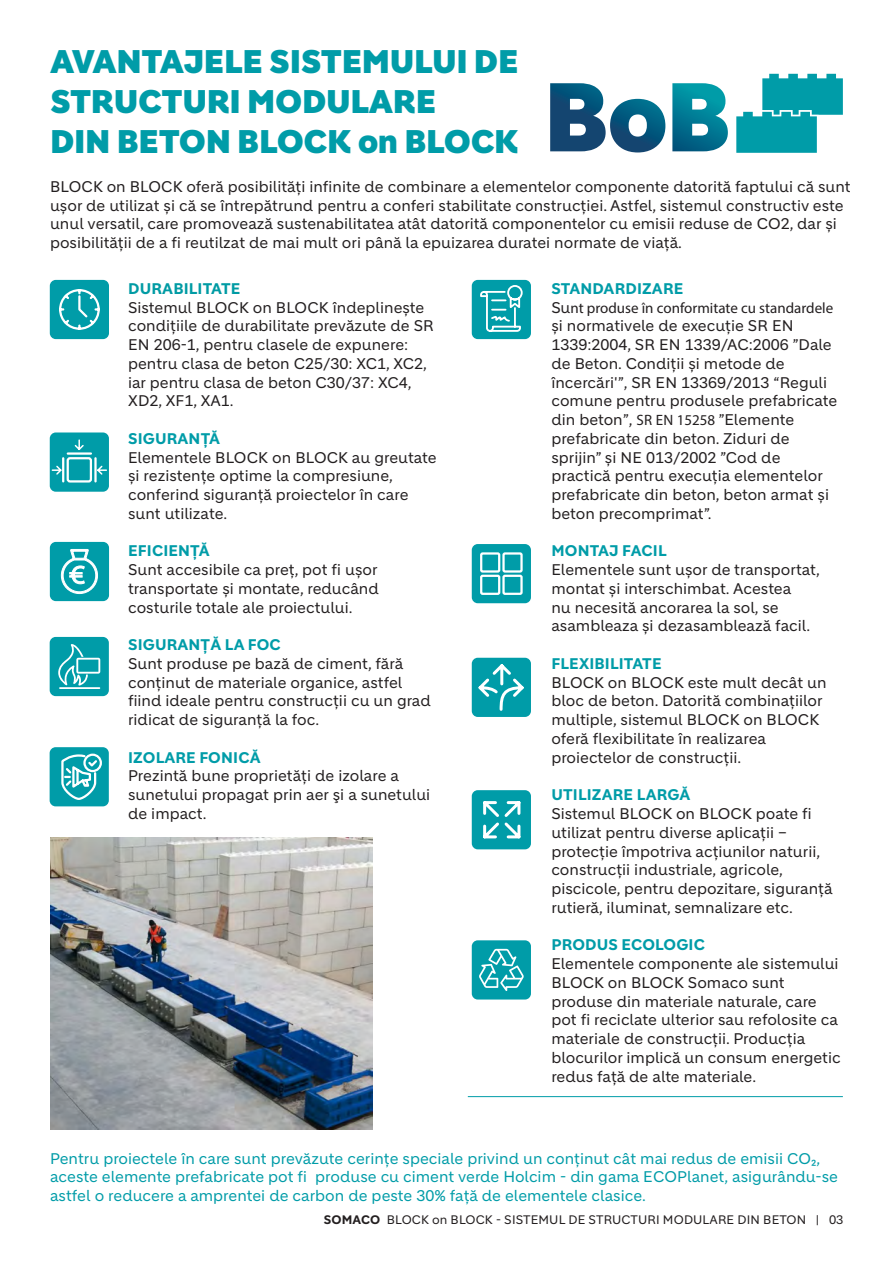
<style>
.page{position:relative;width:893px;height:1263px;background:#fff}
.page>*{position:absolute;margin:0;border:0;box-sizing:border-box;transform-origin:0 0}
.t1{font:900 31.8px/39.8px "Holcim Headline";letter-spacing:.01em;color:#009ca8}
.t2{font:15px/18.8px "Holcim";color:#231f20}
.t3{font:15px/18.8px "Holcim";color:#009ca8}
.t4{font:700 15px "Holcim";letter-spacing:.01em;color:#009ca8}
.t5{font:15px "Myriad Pro";color:#231f20}
.t6{font:700 15px "Holcim";letter-spacing:.01em;color:#009ba4}
.t7{font:12px "Holcim";letter-spacing:.01em;color:#231f20}
.s1{font-family:"Holcim"}
.s2{font-family:"Myriad Pro"}
.s3{font-weight:700}
</style>
<div class="page">
<img style="left:50px;top:838px;width:322px;height:292px">
<div style="left:472px;top:940px;width:59px;height:59px;background:#009ca8;border-radius:6px"></div>
<svg style="left:479px;top:949px;width:45px;height:42px"></svg>
<div style="left:472px;top:280px;width:59px;height:59px;background:#009ca8;border-radius:6px"></div>
<svg style="left:480px;top:285px;width:43px;height:47px"></svg>
<div style="left:472px;top:658px;width:59px;height:59px;background:#009ca8;border-radius:6px"></div>
<svg style="left:478px;top:664px;width:46px;height:47px"></svg>
<div style="left:472px;top:790px;width:59px;height:59px;background:#009ca8;border-radius:6px"></div>
<svg style="left:483px;top:801px;width:38px;height:38px"></svg>
<div style="left:472px;top:544px;width:59px;height:59px;background:#009ca8;border-radius:6px"></div>
<div style="left:480px;top:552px;width:20px;height:21px;border:2px solid #fff"></div>
<div style="left:480px;top:575px;width:20px;height:20px;border:2px solid #fff"></div>
<div style="left:502px;top:552px;width:21px;height:21px;border:2px solid #fff"></div>
<div style="left:502px;top:575px;width:21px;height:20px;border:2px solid #fff"></div>
<div style="left:50px;top:280px;width:59px;height:59px;background:#009ca8;border-radius:6px"></div>
<svg style="left:59px;top:289px;width:41px;height:41px"></svg>
<div style="left:50px;top:747px;width:59px;height:59px;background:#009ca8;border-radius:6px"></div>
<svg style="left:61px;top:753px;width:41px;height:47px"></svg>
<div style="left:50px;top:637px;width:59px;height:59px;background:#009ca8;border-radius:6px"></div>
<svg style="left:58px;top:644px;width:42px;height:45px"></svg>
<div style="left:50px;top:432px;width:59px;height:60px;background:#009ca8;border-radius:6px"></div>
<hr style="left:68px;top:452px;width:23px;height:3px;background:#fff">
<svg style="left:74px;top:439px;width:10px;height:11px"></svg>
<hr style="left:62px;top:458px;width:2px;height:23px;background:#fff">
<hr style="left:94px;top:458px;width:3px;height:23px;background:#fff">
<svg style="left:96px;top:464px;width:11px;height:12px"></svg>
<svg style="left:51px;top:464px;width:12px;height:12px"></svg>
<div style="left:67px;top:457px;width:25px;height:25px;border:2px solid #fff;border-radius:2px"></div>
<svg style="left:550px;top:83px;width:178px;height:69px"></svg>
<svg style="left:736px;top:74px;width:107px;height:79px"></svg>
<hr style="left:468px;top:1096px;width:375px;height:1px;background:#009ca8">
<div style="left:50px;top:542px;width:59px;height:59px;background:#009ca8;border-radius:6px"></div>
<svg style="left:61px;top:548px;width:37px;height:46px"></svg>
<h1 class="t1" style="left:50px;top:44px;width:470px">AVANTAJELE SISTEMULUI DE<br>STRUCTURI MODULARE<br>DIN BETON BLOCK on BLOCK</h1>
<p class="t2" style="left:50px;top:178px;width:802px">BLOCK on BLOCK oferă posibilități infinite de combinare a elementelor componente datorită faptului că sunt ușor de utilizat și că se întrepătrund pentru a conferi stabilitate construcției. Astfel, sistemul constructiv este unul versatil, care promovează sustenabilitatea atât datorită componentelor cu emisii reduse de CO2, dar și posibilității de a fi reutilzat de mai mult ori până la epuizarea duratei normate de viață.</p>
<p class="t6" style="left:128px;top:282px;width:114px">DURABILITATE</p>
<p class="t2" style="left:128px;top:299px;width:307px">Sistemul BLOCK on BLOCK îndeplinește condițiile de durabilitate prevăzute de SR EN 206-1, pentru clasele de expunere: pentru clasa de beton C25/30: XC1, XC2, iar pentru clasa de beton C30/37: XC4, XD2, XF1, XA1.</p>
<p class="t4" style="left:128px;top:432px;width:93px">SIGURANȚĂ</p>
<p class="t2" style="left:128px;top:449px;width:310px">Elementele BLOCK on BLOCK au greutate și rezistențe optime la compresiune, conferind siguranță proiectelor în care sunt utilizate.</p>
<p class="t4" style="left:128px;top:545px;width:83px">EFICIENȚĂ</p>
<p class="t2" style="left:128px;top:562px;width:252px;text-align:justify">Sunt accesibile ca preț, pot fi ușor transportate și montate, reducând costurile totale ale proiectului.</p>
<p class="t4" style="left:128px;top:638px;width:154px">SIGURANȚĂ LA FOC</p>
<p class="t2" style="left:128px;top:655px;width:304px">Sunt produse pe bază de ciment, fără conținut de materiale organice, astfel fiind ideale pentru construcții cu un grad ridicat de siguranță la foc.</p>
<p class="t4" style="left:128px;top:751px;width:134px">IZOLARE FONICĂ</p>
<p class="t2" style="left:128px;top:768px;width:304px">Prezintă bune proprietăți de izolare a sunetului propagat prin aer şi a sunetului de impact.</p>
<p class="t4" style="left:551px;top:282px;width:133px">STANDARDIZARE</p>
<p class="t5" style="left:551px;top:301px;width:283px"><span class="s1">Su</span>nt produse în conformitate cu standardele</p>
<p class="t2" style="left:551px;top:318px;width:287px">și normativele de execuție SR EN 1339:2004, SR EN 1339/AC:2006 ”Dale de Beton. Condiții și metode de încercări'”, SR EN 13369/2013 “Reguli comune pentru produsele prefabricate din beton”, <span class="s2">SR EN 15258</span> ”Elemente prefabricate din beton. Ziduri de sprijin” și NE 013/2002 ”Cod de practică pentru execuția elementelor prefabricate din beton, beton armat și beton precomprimat”.</p>
<p class="t4" style="left:551px;top:545px;width:117px">MONTAJ FACIL</p>
<p class="t2" style="left:551px;top:562px;width:270px">Elementele sunt ușor de transportat, montat și interschimbat. Acestea<br>nu necesită ancorarea la sol, se asambleaza și dezasamblează facil.</p>
<p class="t4" style="left:551px;top:657px;width:112px">FLEXIBILITATE</p>
<p class="t2" style="left:551px;top:674px;width:277px">BLOCK on BLOCK este mult decât un bloc de beton. Datorită combinațiilor multiple, sistemul BLOCK on BLOCK oferă flexibilitate în realizarea proiectelor de construcții.</p>
<p class="t4" style="left:551px;top:788px;width:140px">UTILIZARE LARGĂ</p>
<p class="t2" style="left:551px;top:805px;width:283px">Sistemul BLOCK on BLOCK poate fi utilizat pentru diverse aplicații – protecție împotriva acțiunilor naturii, construcții industriale, agricole, piscicole, pentru depozitare, siguranță rutieră, iluminat, semnalizare etc.</p>
<p class="t4" style="left:551px;top:938px;width:155px">PRODUS ECOLOGIC</p>
<p class="t2" style="left:551px;top:955px;width:291px">Elementele componente ale sistemului BLOCK on BLOCK Somaco sunt produse din materiale naturale, care pot fi reciclate ulterior sau refolosite ca materiale de construcții. Producția blocurilor implică un consum energetic redus față de alte materiale.</p>
<p class="t3" style="left:50px;top:1150px;width:789px">Pentru proiectele în care sunt prevăzute cerințe speciale privind un conținut cât mai redus de emisii CO₂, aceste elemente prefabricate pot fi produse cu ciment verde Holcim - din gama ECOPlanet, asigurându-se astfel o reducere a amprentei de carbon de peste 30% față de elementele clasice.</p>
<p class="t7" style="left:324px;top:1214px;width:521px"><span class="s3">SOMACO</span> BLOCK on BLOCK - SISTEMUL DE STRUCTURI MODULARE DIN BETON | 03</p>
</div>
